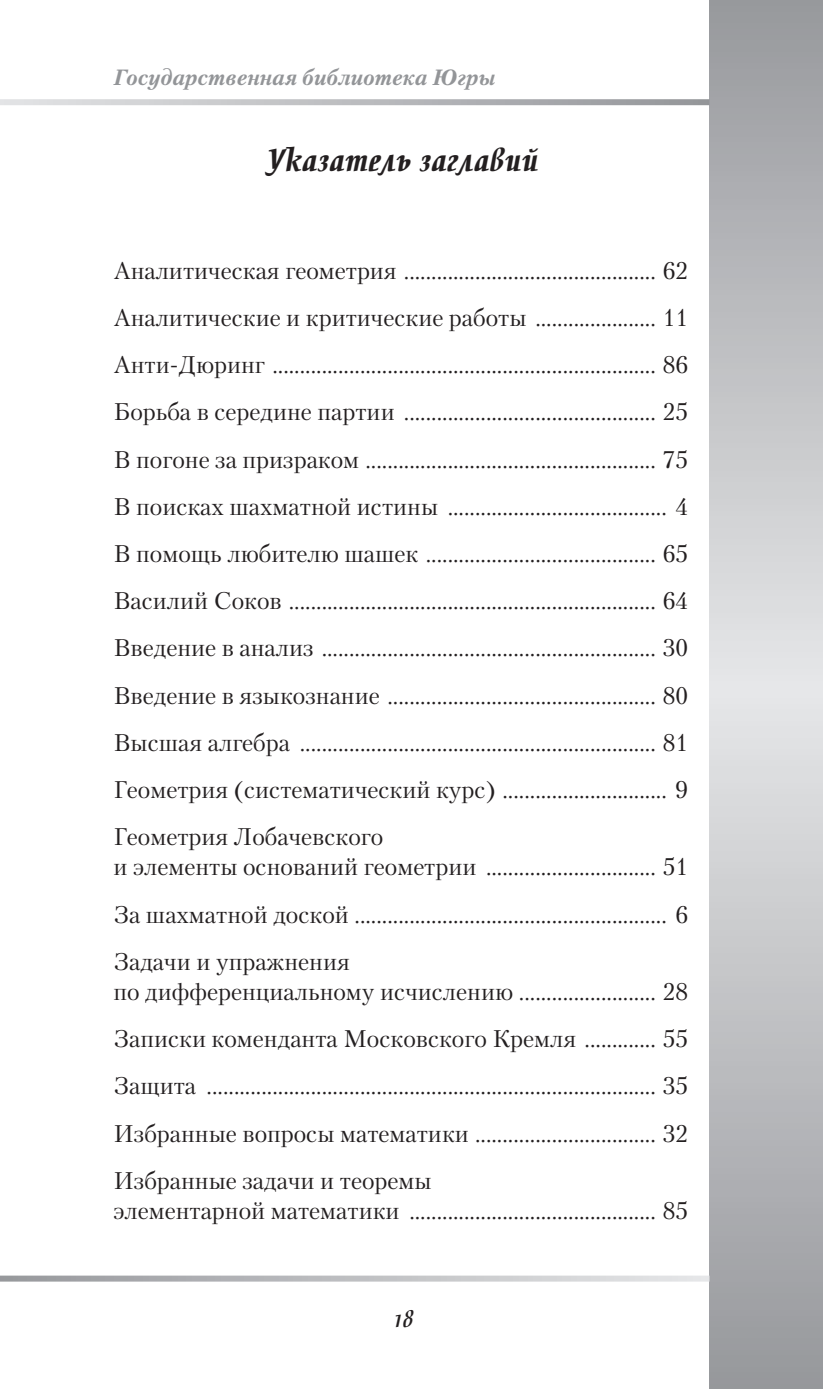
<style>
.page{position:relative;width:823px;height:1389px;background:#fff}
.page>*{position:absolute;margin:0;border:0;box-sizing:border-box;transform-origin:0 0}
.PodGolova1{font:700 36px "Breeze";color:#231f20}
.t1{font:28px "Breeze";color:#231f20}
.Osnova{font:24px/30.2px "Petersburg C";color:#231f20}
.t2{font:italic 700 22px "Petersburg C";color:#939598}
</style>
<div class="page">
<svg style="left:709px;top:0;width:113px;height:1389px;background:#bebfc2"></svg>
<svg style="left:0;top:99px;width:709px;height:6px;background:#bdbec1"></svg>
<svg style="left:0;top:1276px;width:709px;height:6px;background:#c2c3c6"></svg>
<svg style="left:822px;top:0;width:1px;height:1389px"></svg>
<p class="t2" style="left:113px;top:65px;width:383px">Государственная библиотека Югры</p>
<p class="PodGolova1" style="left:267px;top:142px;width:272px">Указатель заглавий</p>
<p class="Osnova" style="left:113px;top:255px;width:576px">Аналитическая геометрия .............................................. 62</p>
<p class="Osnova" style="left:113px;top:302px;width:576px">Аналитические и критические работы ...................... 11</p>
<p class="Osnova" style="left:113px;top:349px;width:576px">Анти-Дюринг ...................................................................... 86</p>
<p class="Osnova" style="left:113px;top:397px;width:576px">Борьба в середине партии .............................................. 25</p>
<p class="Osnova" style="left:113px;top:444px;width:576px">В погоне за призраком ..................................................... 75</p>
<p class="Osnova" style="left:113px;top:491px;width:576px">В поисках шахматной истины ........................................ 4</p>
<p class="Osnova" style="left:113px;top:538px;width:576px">В помощь любителю шашек .......................................... 65</p>
<p class="Osnova" style="left:113px;top:585px;width:576px">Василий Соков ................................................................... 64</p>
<p class="Osnova" style="left:113px;top:633px;width:576px">Введение в анализ ............................................................. 30</p>
<p class="Osnova" style="left:113px;top:680px;width:576px">Введение в языкознание ................................................. 80</p>
<p class="Osnova" style="left:113px;top:727px;width:576px">Высшая алгебра ................................................................. 81</p>
<p class="Osnova" style="left:113px;top:774px;width:576px">Геометрия (систематический курс) .............................. 9</p>
<p class="Osnova" style="left:113px;top:821px;width:576px">Геометрия Лобачевского<br>и элементы оснований геометрии ............................... 51</p>
<p class="Osnova" style="left:113px;top:899px;width:576px">За шахматной доской ......................................................... 6</p>
<p class="Osnova" style="left:113px;top:946px;width:576px">Задачи и упражнения<br>по дифференциальному исчислению ......................... 28</p>
<p class="Osnova" style="left:113px;top:1023px;width:576px">Записки коменданта Московского Кремля ............. 55</p>
<p class="Osnova" style="left:113px;top:1071px;width:576px">Защита .................................................................................. 35</p>
<p class="Osnova" style="left:113px;top:1118px;width:576px">Избранные вопросы математики ................................. 32</p>
<p class="Osnova" style="left:113px;top:1165px;width:576px">Избранные задачи и теоремы<br>элементарной математики ............................................. 85</p>
<p class="t1" style="left:392px;top:1304px;width:23px">18</p>
</div>
